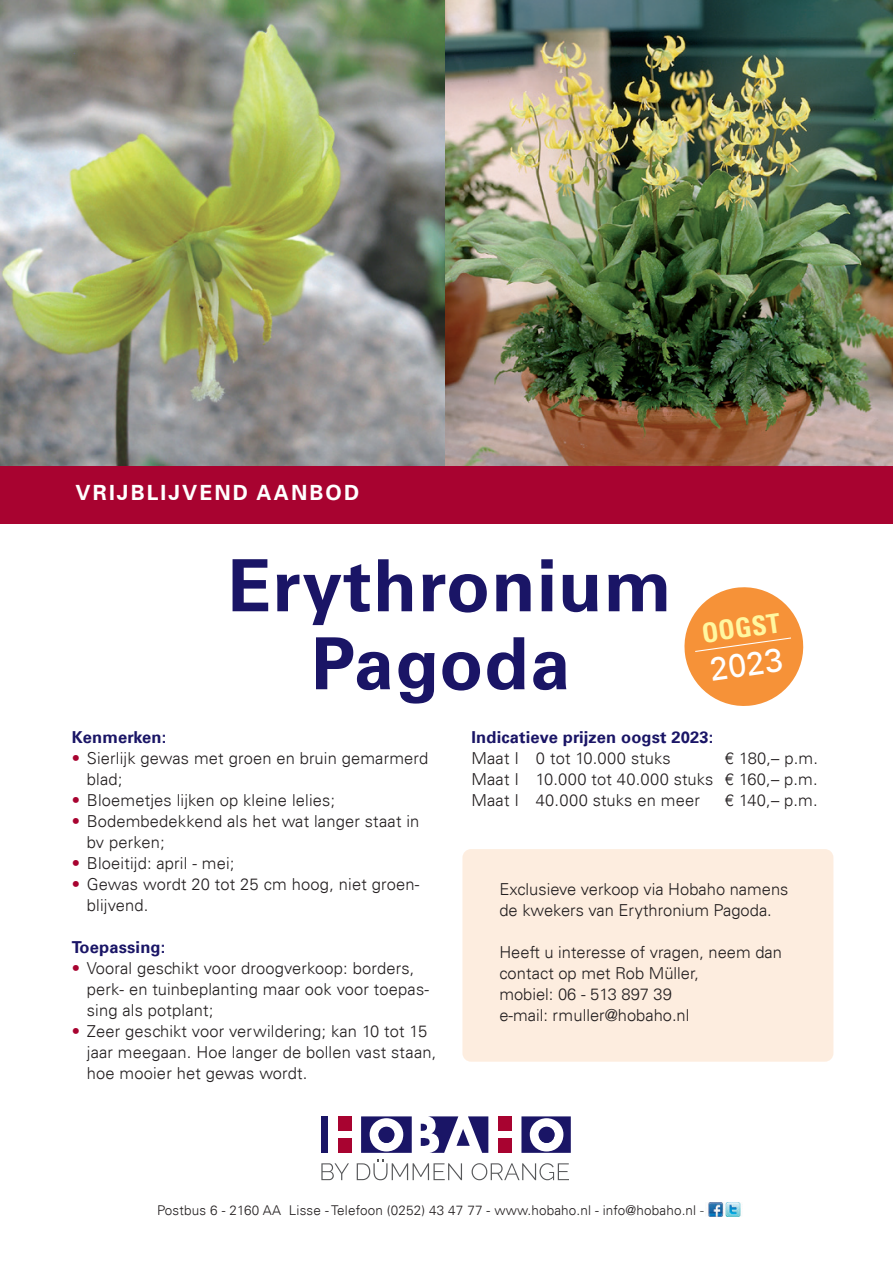
<style>
.page{position:relative;width:893px;height:1263px;background:#fff}
.page>*{position:absolute;margin:0;border:0;box-sizing:border-box;transform-origin:0 0}
.t1{font:700 72px/78px "Univers LT";letter-spacing:.02em;color:#1a1566;text-align:center}
.t2{font:33px "Univers LT";color:#fff}
.t3{font:700 condensed 27px "Univers LT";color:#fff7a0}
.t4{font:700 21px "Univers LT";letter-spacing:.1em;color:#fff}
.t5{font:300 16.5px/21px "Univers LT";letter-spacing:.01em;color:#231f20}
.t6{font:700 16.5px "Univers LT";letter-spacing:.01em;color:#1a1566}
.t7{font:300 13.5px "Univers LT";letter-spacing:.01em;color:#231f20}
.s1{color:#a80330}
.s2{color:#4b4c4d}
</style>
<div class="page">
<svg style="left:684px;top:587px;width:120px;height:119px"></svg>
<img style="left:445px;top:0;width:448px;height:467px">
<img style="left:0;top:0;width:445px;height:467px">
<img style="left:708px;top:1203px;width:33px;height:13px">
<svg style="left:521px;top:1116px;width:50px;height:37px"></svg>
<div style="left:539px;top:1127px;width:15px;height:16px;background:#1a1566;border-radius:50%"></div>
<div style="left:338px;top:1138px;width:13px;height:15px;background:#a80330"></div>
<div style="left:338px;top:1116px;width:13px;height:14px;background:#a80330"></div>
<div style="left:321px;top:1116px;width:7px;height:37px;background:#1a1566"></div>
<div style="left:498px;top:1116px;width:14px;height:14px;background:#a80330"></div>
<div style="left:498px;top:1138px;width:14px;height:15px;background:#a80330"></div>
<svg style="left:361px;top:1116px;width:51px;height:37px"></svg>
<div style="left:379px;top:1127px;width:15px;height:16px;background:#1a1566;border-radius:50%"></div>
<svg style="left:421px;top:1116px;width:67px;height:37px"></svg>
<svg style="left:321px;top:1163px;width:28px;height:17px"></svg>
<svg style="left:472px;top:1163px;width:97px;height:17px"></svg>
<svg style="left:357px;top:1159px;width:105px;height:21px"></svg>
<div style="left:0;top:467px;width:893px;height:57px;background:#a80330"></div>
<div style="left:462px;top:849px;width:371px;height:213px;background:#fdeddf;border-radius:9px"></div>
<p class="t4" style="left:76px;top:480px;width:285px">VRIJBLIJVEND AANBOD</p>
<h1 class="t1" style="left:227px;top:547px;width:446px">Erythronium<br>Pagoda</h1>
<h3 class="t3" style="left:700px;top:617px;width:81px;rotate:-8deg">OOGST</h3>
<h2 class="t2" style="left:707px;top:650px;width:75px;rotate:-8deg">2023</h2>
<p class="t6" style="left:72px;top:728px;width:96px">Kenmerken:</p>
<p class="t5" style="left:87px;top:748px;width:343px;text-indent:-15px"><span class="s1">•</span> Sierlijk gewas met groen en bruin gemarmerd blad;</p>
<p class="t5" style="left:72px;top:790px;width:265px"><span class="s1">•</span> Bloemetjes lijken op kleine lelies;</p>
<p class="t5" style="left:87px;top:811px;width:334px;text-indent:-15px"><span class="s1">•</span> Bodembedekkend als het wat langer staat in bv perken;</p>
<p class="t5" style="left:72px;top:853px;width:164px"><span class="s1">•</span> Bloeitijd: april - mei;</p>
<p class="t5" style="left:87px;top:874px;width:334px;text-indent:-15px"><span class="s1">•</span> Gewas wordt 20 tot 25 cm hoog, niet groen&shy;blijvend.</p>
<p class="t6" style="left:72px;top:938px;width:95px">Toepassing:</p>
<p class="t5" style="left:87px;top:958px;width:344px;text-indent:-15px"><span class="s1">•</span> Vooral geschikt voor droogverkoop: borders, perk- en tuinbeplanting maar ook voor toepas&shy;sing als potplant;</p>
<p class="t5" style="left:87px;top:1021px;width:351px;text-indent:-15px"><span class="s1">•</span> Zeer geschikt voor verwildering; kan 10 tot 15 jaar meegaan. Hoe langer de bollen vast staan, hoe mooier het gewas wordt.</p>
<p class="t6" style="left:471px;top:728px;width:244px">Indicatieve prijzen oogst 2023:</p>
<p class="t5" style="left:471px;top:748px;width:201px">Maat I 0 tot 10.000 stuks</p>
<p class="t5" style="left:471px;top:748px;width:348px;text-align:justify;text-indent:254px">€ 180,– p.m.<br>Maat I 10.000 tot 40.000 stuks € 160,– p.m.<br>Maat I 40.000 stuks en meer</p>
<p class="t5" style="left:725px;top:790px;width:94px">€ 140,– p.m.</p>
<p class="t5" style="left:499px;top:878px;width:291px">Exclusieve verkoop via Hobaho namens de kwekers van Erythronium Pagoda.</p>
<p class="t5" style="left:499px;top:941px;width:284px">Heeft u interesse of vragen, neem dan contact op met Rob Müller,<br>mobiel: 06 - 513 897 39<br>e-mail: rmuller@hobaho.nl</p>
<p class="t7" style="left:157px;top:1202px;width:548px">Postbus 6 - 2160 AA Lisse - Telefoon (0252) 43 47 77 - www.hobaho.nl - info@hobaho.nl <span class="s2">-</span></p>
</div>
